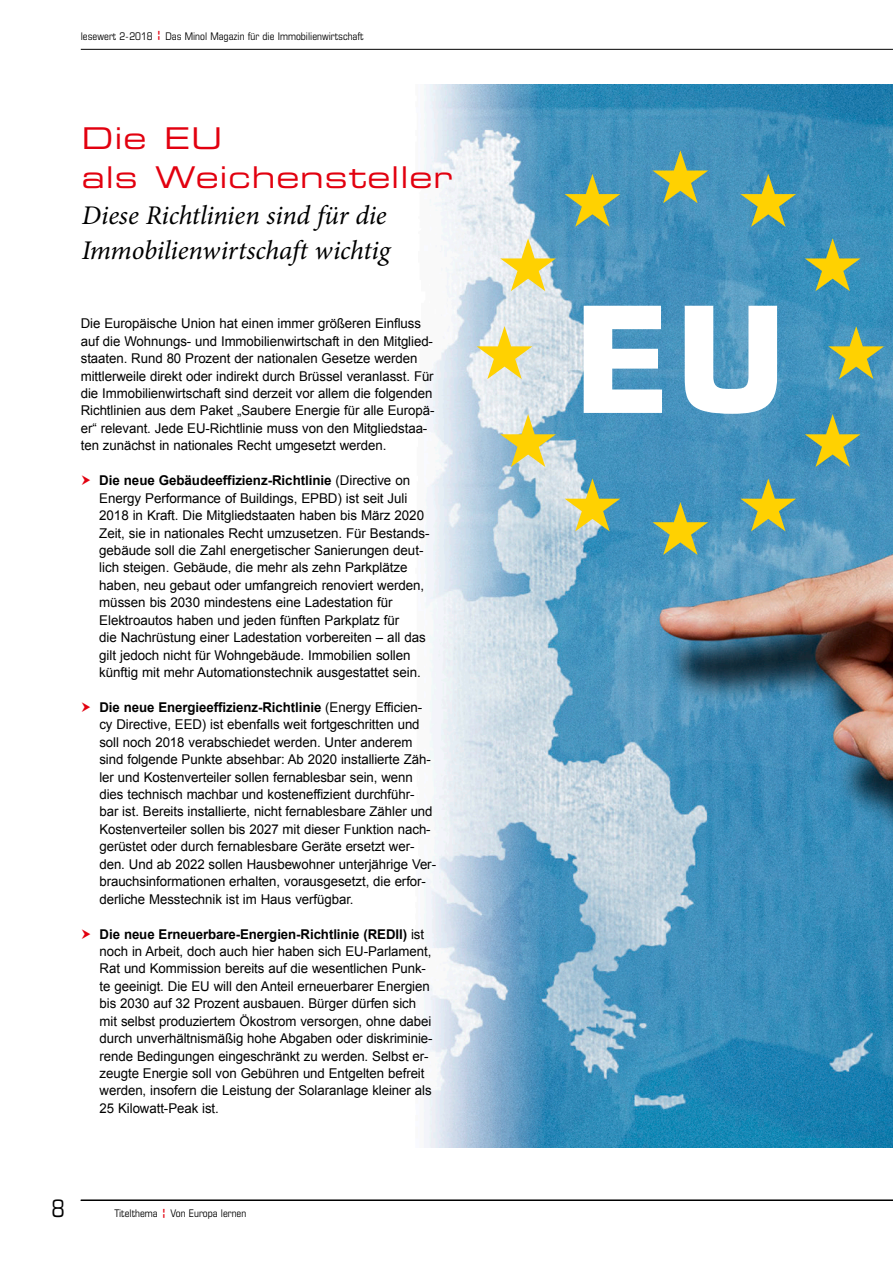
<style>
.page{position:relative;width:893px;height:1263px;background:#fff}
.page>*{position:absolute;margin:0;border:0;box-sizing:border-box;transform-origin:0 0}
.t1{font:30px/39px "Eurostile LT Extended Two";letter-spacing:.03em;color:#e2000f}
.t2{font:italic 27px/34.8px "Minion Pro";letter-spacing:-.01em;color:#000}
.t3{font:condensed 24px "Eurostile LT";color:#000}
.t4{font:13.5px/17.4px "Arial";letter-spacing:-.005em;color:#000}
.t5{font:condensed 10.5px "Eurostile LT";color:#000}
.s1{font-weight:700}
</style>
<div class="page">
<hr style="left:81px;top:49px;width:812px;height:1px;background:#000">
<hr style="left:81px;top:1200px;width:812px;height:1px;background:#000">
<img style="left:424px;top:85px;width:469px;height:1063px">
<svg style="left:584px;top:306px;width:193px;height:108px"></svg>
<svg style="left:828px;top:326px;width:56px;height:53px;background:#81a881"></svg>
<svg style="left:805px;top:238px;width:55px;height:53px;background:#7aa57d"></svg>
<svg style="left:740px;top:174px;width:56px;height:53px;background:#7ca47e"></svg>
<svg style="left:652px;top:150px;width:56px;height:53px;background:#82a780"></svg>
<svg style="left:565px;top:174px;width:55px;height:53px;background:#82a77f"></svg>
<svg style="left:500px;top:238px;width:56px;height:53px;background:#d8d69b"></svg>
<svg style="left:805px;top:414px;width:55px;height:53px;background:#7ca37c"></svg>
<svg style="left:477px;top:326px;width:55px;height:53px;background:#e7de9e"></svg>
<svg style="left:500px;top:414px;width:56px;height:53px;background:#cbce96"></svg>
<svg style="left:565px;top:478px;width:55px;height:53px;background:#adbe8b"></svg>
<svg style="left:652px;top:502px;width:56px;height:53px;background:#7fa680"></svg>
<svg style="left:740px;top:478px;width:56px;height:53px;background:#82a780"></svg>
<p class="t5" style="left:81px;top:30px;width:284px">lesewert 2-2018 <sup>¦</sup> Das Minol Magazin für die Immobilienwirtschaft</p>
<h1 class="t1" style="left:82px;top:118px;width:372px">Die EU<br>als Weichensteller</h1>
<h2 class="t2" style="left:82px;top:198px;width:310px">Diese Richtlinien sind für die<br>Immobilienwirtschaft wichtig</h2>
<p class="t4" style="left:81px;top:315px;width:355px">Die Europäische Union hat einen immer größeren Einfluss auf die Wohnungs- und Immobilienwirtschaft in den Mitglied&shy;staaten. Rund 80 Prozent der nationalen Gesetze werden mittlerweile direkt oder indirekt durch Brüssel veranlasst. Für die Immobilienwirtschaft sind derzeit vor allem die folgenden Richtlinien aus dem Paket „Saubere Energie für alle Europä&shy;er“ relevant. Jede EU-Richtlinie muss von den Mitgliedstaa&shy;ten zunächst in nationales Recht umgesetzt werden.</p>
<p class="t4" style="left:99px;top:472px;width:332px"><span class="s1">Die neue Gebäudeeffizienz-Richtlinie</span> (Directive on Energy Performance of Buildings, EPBD) ist seit Juli 2018 in Kraft. Die Mitgliedstaaten haben bis März 2020<br>Zeit, sie in nationales Recht umzusetzen. Für Bestands&shy;gebäude soll die Zahl energetischer Sanierungen deut&shy;lich steigen. Gebäude, die mehr als zehn Parkplätze haben, neu gebaut oder umfangreich renoviert werden, müssen bis 2030 mindestens eine Ladestation für Elektroautos haben und jeden fünften Parkplatz für<br>die Nachrüstung einer Ladestation vorbereiten – all das gilt jedoch nicht für Wohngebäude. Immobilien sollen künftig mit mehr Automationstechnik ausgestattet sein.</p>
<p class="t4" style="left:99px;top:698px;width:338px"><span class="s1">Die neue Energieeffizienz-Richtlinie</span> (Energy Efficien&shy;cy Directive, EED) ist ebenfalls weit fortgeschritten und soll noch 2018 verabschiedet werden. Unter anderem sind folgende Punkte absehbar: Ab 2020 installierte Zäh&shy;ler und Kostenverteiler sollen fernablesbar sein, wenn dies technisch machbar und kosteneffizient durchführ&shy;bar ist. Bereits installierte, nicht fernablesbare Zähler und Kostenverteiler sollen bis 2027 mit dieser Funktion nach&shy;gerüstet oder durch fernablesbare Geräte ersetzt wer&shy;den. Und ab 2022 sollen Hausbewohner unterjährige Ver&shy;brauchsinformationen erhalten, vorausgesetzt, die erfor&shy;derliche Messtechnik ist im Haus verfügbar.</p>
<p class="t4" style="left:100px;top:925px;width:334px"><span class="s1">Die neue Erneuerbare-Energien-Richtlinie (REDII)</span> ist noch in Arbeit, doch auch hier haben sich EU-Parlament, Rat und Kommission bereits auf die wesentlichen Punk&shy;te geeinigt. Die EU will den Anteil erneuerbarer Energien bis 2030 auf 32 Prozent ausbauen. Bürger dürfen sich mit selbst produziertem Ökostrom versorgen, ohne dabei durch unverhältnismäßig hohe Abgaben oder diskriminie&shy;rende Bedingungen eingeschränkt zu werden. Selbst er&shy;zeugte Energie soll von Gebühren und Entgelten befreit werden, insofern die Leistung der Solaranlage kleiner als 25 Kilowatt-Peak ist.</p>
<h3 class="t3" style="left:52px;top:1194px;width:15px">8</h3>
<p class="t5" style="left:115px;top:1207px;width:133px">Titelthema <sup>¦</sup> Von Europa lernen</p>
</div>
